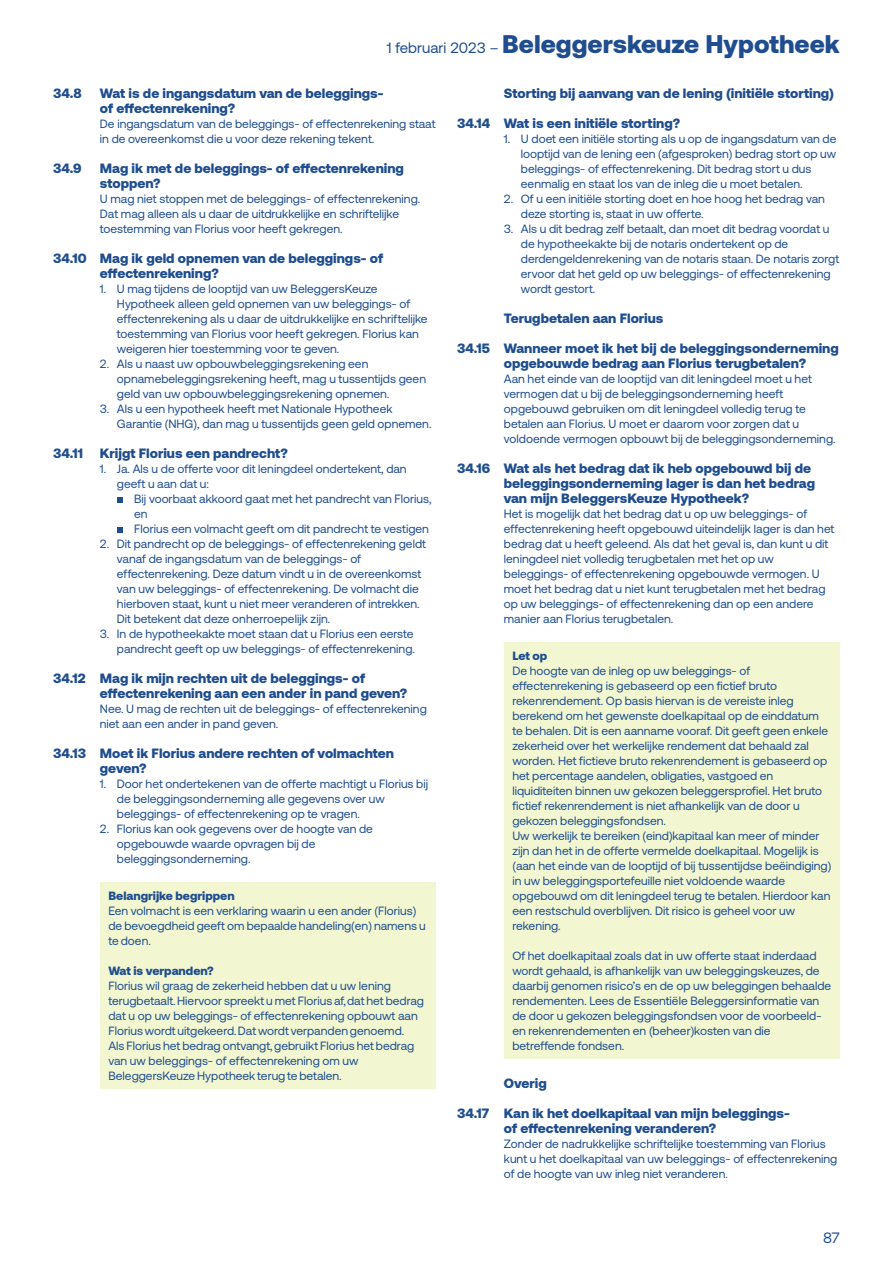
<style>
.page{position:relative;width:893px;height:1263px;background:#fff}
.page>*{position:absolute;margin:0;border:0;box-sizing:border-box;transform-origin:0 0}
.t1{font:900 25.5px "Aeonik";color:#1f4d8f}
.t2{font:15px "Aeonik";color:#1f4d8f}
.t3{font:900 13.5px/15px "Aeonik";color:#1f4d8f}
.t4{font:12px/15px "Aeonik";color:#1f4d8f}
.t5{font:900 12px "Aeonik";color:#1f4d8f}
.s1{font-weight:400;font-size:15px}
</style>
<div class="page">
<svg style="left:117px;top:497px;width:6px;height:6px"></svg>
<svg style="left:117px;top:527px;width:6px;height:6px"></svg>
<div style="left:100px;top:882px;width:336px;height:206px;background:#f2f7d2"></div>
<div style="left:504px;top:642px;width:336px;height:416px;background:#f2f7d2"></div>
<h1 class="t1" style="left:387px;top:29px;width:455px"><span class="s1">1 februari 2023 –</span> Beleggerskeuze Hypotheek</h1>
<p class="t3" style="left:53px;top:86px;width:30px">34.8</p>
<p class="t3" style="left:100px;top:86px;width:285px">Wat is de ingangsdatum van de beleggings&shy;of effectenrekening?</p>
<p class="t4" style="left:100px;top:117px;width:337px">De ingangsdatum van de beleggings- of effectenrekening staat in de overeenkomst die u voor deze rekening tekent.</p>
<p class="t3" style="left:53px;top:161px;width:30px">34.9</p>
<p class="t3" style="left:100px;top:161px;width:305px">Mag ik met de beleggings- of effectenrekening stoppen?</p>
<p class="t4" style="left:100px;top:192px;width:322px">U mag niet stoppen met de beleggings- of effectenrekening.<br>Dat mag alleen als u daar de uitdrukkelijke en schriftelijke toestemming van Florius voor heeft gekregen.</p>
<p class="t3" style="left:100px;top:251px;width:285px;text-indent:-47px">34.10 Mag ik geld opnemen van de beleggings- of effectenrekening?</p>
<p class="t4" style="left:117px;top:282px;width:312px;text-indent:-17px">1. U mag tijdens de looptijd van uw BeleggersKeuze Hypotheek alleen geld opnemen van uw beleggings- of effectenrekening als u daar de uitdrukkelijke en schriftelijke toestemming van Florius voor heeft gekregen. Florius kan weigeren hier toestemming voor te geven.</p>
<p class="t4" style="left:117px;top:357px;width:311px;text-indent:-17px">2. Als u naast uw opbouwbeleggingsrekening een opnamebeleggingsrekening heeft, mag u tussentijds geen geld van uw opbouwbeleggingsrekening opnemen.</p>
<p class="t4" style="left:117px;top:402px;width:316px;text-indent:-17px">3. Als u een hypotheek heeft met Nationale Hypotheek<br>Garantie (NHG), dan mag u tussentijds geen geld opnemen.</p>
<p class="t3" style="left:53px;top:446px;width:236px">34.11 Krijgt Florius een pandrecht?</p>
<p class="t4" style="left:117px;top:462px;width:291px;text-indent:-17px">1. Ja. Als u de offerte voor dit leningdeel ondertekent, dan geeft u aan dat u:</p>
<p class="t4" style="left:134px;top:492px;width:299px">Bij voorbaat akkoord gaat met het pandrecht van Florius, en<br>Florius een volmacht geeft om dit pandrecht te vestigen</p>
<p class="t4" style="left:117px;top:537px;width:311px;text-indent:-17px">2. Dit pandrecht op de beleggings- of effectenrekening geldt vanaf de ingangsdatum van de beleggings- of effectenrekening. Deze datum vindt u in de overeenkomst van uw beleggings- of effectenrekening. De volmacht die hierboven staat, kunt u niet meer veranderen of intrekken.<br>Dit betekent dat deze onherroepelijk zijn.</p>
<p class="t4" style="left:100px;top:627px;width:316px;text-align:right">3. In de hypotheekakte moet staan dat u Florius een eerste pandrecht geeft op uw beleggings- of effectenrekening.</p>
<p class="t3" style="left:100px;top:671px;width:309px;text-indent:-47px">34.12 Mag ik mijn rechten uit de beleggings- of effectenrekening aan een ander in pand geven?</p>
<p class="t4" style="left:100px;top:702px;width:328px">Nee. U mag de rechten uit de beleggings- of effectenrekening niet aan een ander in pand geven.</p>
<p class="t3" style="left:100px;top:746px;width:296px;text-indent:-47px">34.13 Moet ik Florius andere rechten of volmachten geven?</p>
<p class="t4" style="left:117px;top:777px;width:313px;text-indent:-17px">1. Door het ondertekenen van de offerte machtigt u Florius bij de beleggingsonderneming alle gegevens over uw beleggings- of effectenrekening op te vragen.</p>
<p class="t4" style="left:117px;top:822px;width:258px;text-indent:-17px">2. Florius kan ook gegevens over de hoogte van de opgebouwde waarde opvragen bij de beleggingsonderneming.</p>
<p class="t5" style="left:108px;top:888px;width:128px">Belangrijke begrippen</p>
<p class="t4" style="left:108px;top:903px;width:319px">Een volmacht is een verklaring waarin u een ander (Florius) de bevoegdheid geeft om bepaalde handeling(en) namens u te doen.</p>
<p class="t5" style="left:108px;top:963px;width:107px">Wat is verpanden?</p>
<p class="t4" style="left:108px;top:978px;width:317px">Florius wil graag de zekerheid hebben dat u uw lening terugbetaalt. Hiervoor spreekt u met Florius af, dat het bedrag dat u op uw beleggings- of effectenrekening opbouwt aan Florius wordt uitgekeerd. Dat wordt verpanden genoemd.<br>Als Florius het bedrag ontvangt, gebruikt Florius het bedrag van uw beleggings- of effectenrekening om uw BeleggersKeuze Hypotheek terug te betalen.</p>
<p class="t3" style="left:504px;top:86px;width:332px">Storting bij aanvang van de lening (initiële storting)</p>
<p class="t3" style="left:457px;top:116px;width:225px">34.14 Wat is een initiële storting?</p>
<p class="t4" style="left:521px;top:132px;width:317px;text-indent:-17px">1. U doet een initiële storting als u op de ingangsdatum van de looptijd van de lening een (afgesproken) bedrag stort op uw beleggings- of effectenrekening. Dit bedrag stort u dus eenmalig en staat los van de inleg die u moet betalen.</p>
<p class="t4" style="left:521px;top:192px;width:306px;text-indent:-17px">2. Of u een initiële storting doet en hoe hoog het bedrag van deze storting is, staat in uw offerte.</p>
<p class="t4" style="left:521px;top:222px;width:320px;text-indent:-17px">3. Als u dit bedrag zelf betaalt, dan moet dit bedrag voordat u de hypotheekakte bij de notaris ondertekent op de derdengeldenrekening van de notaris staan. De notaris zorgt ervoor dat het geld op uw beleggings- of effectenrekening wordt gestort.</p>
<p class="t3" style="left:504px;top:311px;width:161px">Terugbetalen aan Florius</p>
<p class="t3" style="left:504px;top:341px;width:336px;text-indent:-47px">34.15 Wanneer moet ik het bij de beleggingsonderneming opgebouwde bedrag aan Florius terugbetalen?</p>
<p class="t4" style="left:504px;top:372px;width:333px">Aan het einde van de looptijd van dit leningdeel moet u het vermogen dat u bij de beleggingsonderneming heeft opgebouwd gebruiken om dit leningdeel volledig terug te betalen aan Florius. U moet er daarom voor zorgen dat u voldoende vermogen opbouwt bij de beleggingsonderneming.</p>
<p class="t3" style="left:504px;top:461px;width:313px;text-indent:-47px">34.16 Wat als het bedrag dat ik heb opgebouwd bij de beleggingsonderneming lager is dan het bedrag van mijn BeleggersKeuze Hypotheek?</p>
<p class="t4" style="left:504px;top:507px;width:332px">Het is mogelijk dat het bedrag dat u op uw beleggings- of effectenrekening heeft opgebouwd uiteindelijk lager is dan het bedrag dat u heeft geleend. Als dat het geval is, dan kunt u dit leningdeel niet volledig terugbetalen met het op uw beleggings- of effectenrekening opgebouwde vermogen. U moet het bedrag dat u niet kunt terugbetalen met het bedrag op uw beleggings- of effectenrekening dan op een andere manier aan Florius terugbetalen.</p>
<p class="t5" style="left:512px;top:648px;width:36px">Let op</p>
<p class="t4" style="left:512px;top:663px;width:320px">De hoogte van de inleg op uw beleggings- of effectenrekening is gebaseerd op een fictief bruto rekenrendement. Op basis hiervan is de vereiste inleg berekend om het gewenste doelkapitaal op de einddatum te behalen. Dit is een aanname vooraf. Dit geeft geen enkele zekerheid over het werkelijke rendement dat behaald zal worden. Het fictieve bruto rekenrendement is gebaseerd op het percentage aandelen, obligaties, vastgoed en liquiditeiten binnen uw gekozen beleggersprofiel. Het bruto fictief rekenrendement is niet afhankelijk van de door u gekozen beleggingsfondsen.<br>Uw werkelijk te bereiken (eind)kapitaal kan meer of minder zijn dan het in de offerte vermelde doelkapitaal. Mogelijk is (aan het einde van de looptijd of bij tussentijdse beëindiging) in uw beleggingsportefeuille niet voldoende waarde opgebouwd om dit leningdeel terug te betalen. Hierdoor kan een restschuld overblijven. Dit risico is geheel voor uw rekening.</p>
<p class="t4" style="left:512px;top:948px;width:320px">Of het doelkapitaal zoals dat in uw offerte staat inderdaad wordt gehaald, is afhankelijk van uw beleggingskeuzes, de daarbij genomen risico’s en de op uw beleggingen behaalde rendementen. Lees de Essentiële Beleggersinformatie van de door u gekozen beleggingsfondsen voor de voorbeeld&shy;en rekenrendementen en (beheer)kosten van die betreffende fondsen.</p>
<p class="t3" style="left:504px;top:1076px;width:44px">Overig</p>
<p class="t3" style="left:504px;top:1106px;width:287px;text-indent:-47px">34.17 Kan ik het doelkapitaal van mijn beleggings&shy;of effectenrekening veranderen?</p>
<p class="t4" style="left:504px;top:1137px;width:335px">Zonder de nadrukkelijke schriftelijke toestemming van Florius kunt u het doelkapitaal van uw beleggings- of effectenrekening of de hoogte van uw inleg niet veranderen.</p>
<p class="t2" style="left:823px;top:1229px;width:18px">87</p>
</div>
